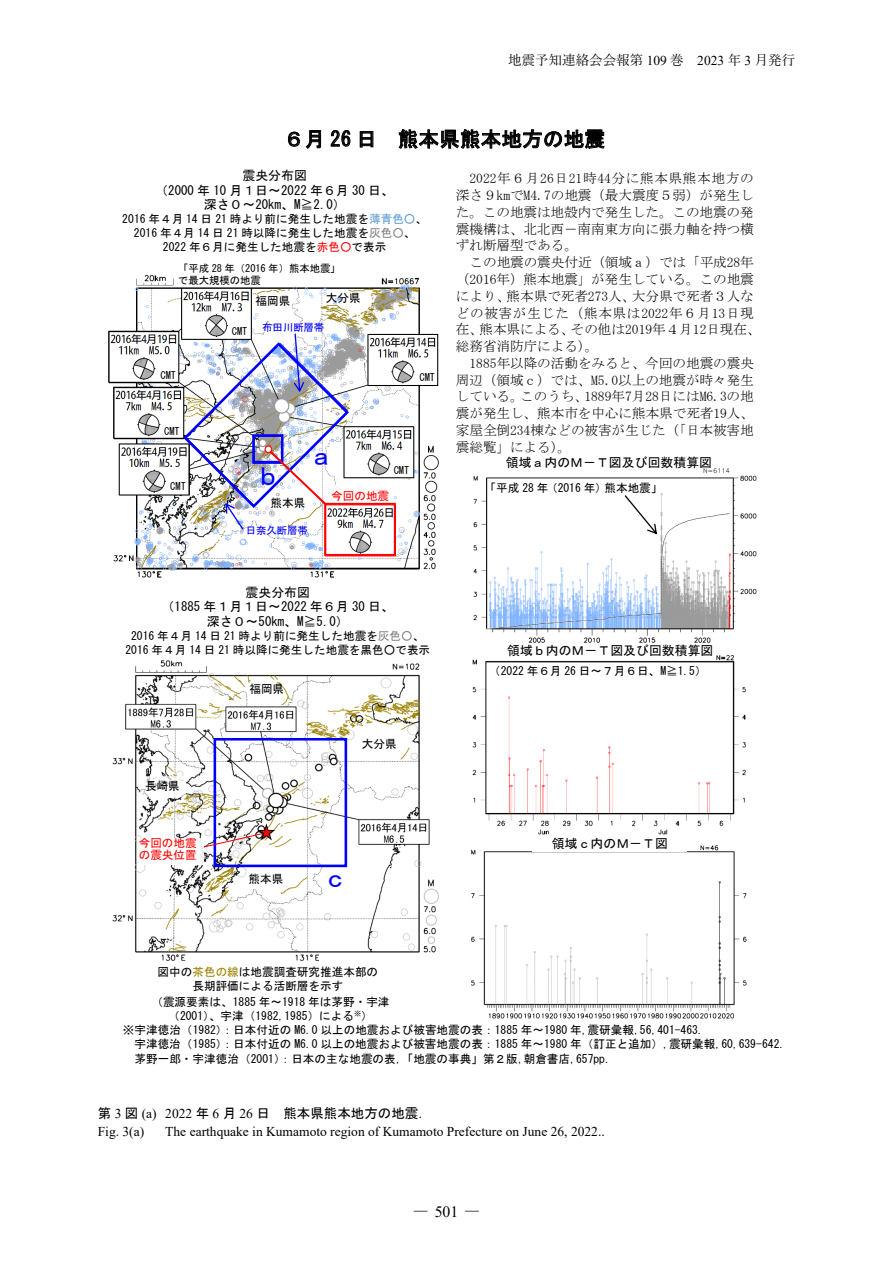
<style>
.page{position:relative;width:893px;height:1263px;background:#fff}
.page>*{position:absolute;margin:0;border:0;box-sizing:border-box;transform-origin:0 0}
.t1{font:25.8px "MS Gothic";color:#00f}
.t2{font:20.55px "MS Gothic";letter-spacing:.01em;color:#000}
.t3{font:15.75px "Times New Roman";color:#000}
.t4{font:13.65px/16.8px "MS Mincho";color:#000;text-align:justify}
.t5{font:13.5px "Times New Roman";color:#000}
.t6{font:13.5px "MS Gothic";color:#000}
.t7{font:13.5px "Yu Mincho";color:#000}
.t8{font:12.9px/14.1px "MS Gothic";color:#000;text-align:center}
.t9{font:11.55px/14.1px "MS Gothic";color:#000;text-align:center}
.t10{font:11.55px/11.4px "MS Gothic";color:#f00}
.t11{font:10.35px/11.6px "MS Gothic";color:#000}
.t12{font:10.35px "MS Gothic";color:#00f}
.s1{font-family:"Times New Roman"}
.s2{color:#5b9bd5}
.s3{color:#808080}
.s4{color:#f00}
.s5{color:#9c8200}
.s6{font-family:"Yu Mincho"}
</style>
<div class="page">
<img style="left:472px;top:655px;width:274px;height:180px">
<img style="left:473px;top:469px;width:283px;height:174px">
<img style="left:112px;top:660px;width:327px;height:301px">
<img style="left:472px;top:846px;width:274px;height:173px">
<img style="left:108px;top:275px;width:331px;height:303px">
<div style="left:533px;top:835px;width:154px;height:17px;background:#fff"></div>
<div style="left:214px;top:738px;width:133px;height:129px;border:3px solid #00f"></div>
<img style="left:254px;top:316px;width:79px;height:18px">
<div style="left:328px;top:486px;width:65px;height:17px;background:#fff"></div>
<div style="left:140px;top:776px;width:45px;height:20px;background:#fff;opacity:.7"></div>
<svg style="left:625px;top:495px;width:32px;height:39px"></svg>
<svg style="left:200px;top:822px;width:77px;height:27px"></svg>
<div style="left:139px;top:838px;width:65px;height:26px;background:#fff"></div>
<div style="left:324px;top:503px;width:72px;height:53px;border:2px solid #f00"></div>
<svg style="left:181px;top:334px;width:170px;height:195px"></svg>
<p class="t7" style="left:508px;top:48px;width:288px">地震予知連絡会会報第 <span class="s1">109</span> 巻　<span class="s1">2023</span> 年 <span class="s1">3</span> 月発行</p>
<h2 class="t2" style="left:284px;top:129px;width:323px">６月 26 日 熊本県熊本地方の地震</h2>
<p class="t8" style="left:155px;top:169px;width:240px">震央分布図<br>（2000 年 10 月１日～2022 年６月 30 日、深さ０～20km、M≧2.0）</p>
<p class="t9" style="left:122px;top:212px;width:306px">2016 年４月 14 日 21 時より前に発生した地震を<span class="s2">薄青色○</span>、<br>2016 年４月 14 日 21 時以降に発生した地震を<span class="s3">灰色○</span>、<br>2022 年６月に発生した地震を<span class="s4">赤色○</span>で表示</p>
<p class="t4" style="left:456px;top:170px;width:300px;text-indent:14px">2022年６月26日21時44分に熊本県熊本地方の深さ９kmでM4.7の地震（最大震度５弱）が発生した。この地震は地殻内で発生した。この地震の発震機構は、北北西－南南東方向に張力軸を持つ横ずれ断層型である。</p>
<p class="t4" style="left:456px;top:254px;width:306px;text-align:left;text-indent:14px">この地震の震央付近（領域ａ）では「平成28年（2016年）熊本地震」が発生している。この地震により、熊本県で死者273人、大分県で死者３人などの被害が生じた（熊本県は2022年６月13日現在、熊本県による、その他は2019年４月12日現在、総務省消防庁による）。</p>
<p class="t4" style="left:456px;top:355px;width:300px;text-indent:14px">1885年以降の活動をみると、今回の地震の震央周辺（領域ｃ）では、M5.0以上の地震が時々発生している。このうち、1889年7月28日にはM6.3の地震が発生し、熊本市を中心に熊本県で死者19人、家屋全倒234棟などの被害が生じた（「日本被害地震総覧」による）。</p>
<p class="t11" style="left:178px;top:263px;width:164px">「平成 28 年（2016 年）熊本地震」で最大規模の地震</p>
<p class="t9" style="left:326px;top:290px;width:36px">大分県</p>
<p class="t9" style="left:256px;top:294px;width:36px">福岡県</p>
<p class="t12" style="left:262px;top:322px;width:64px">布田川断層帯</p>
<p class="t11" style="left:232px;top:325px;width:17px">CMT</p>
<p class="t11" style="left:161px;top:370px;width:17px">CMT</p>
<p class="t11" style="left:419px;top:371px;width:17px">CMT</p>
<p class="t11" style="left:164px;top:425px;width:17px">CMT</p>
<h1 class="t1" style="left:308px;top:443px;width:27px">ａ</h1>
<p class="t8" style="left:506px;top:455px;width:208px">領域ａ内のＭ－Ｔ図及び回数積算図</p>
<p class="t11" style="left:394px;top:464px;width:17px">CMT</p>
<h1 class="t1" style="left:255px;top:462px;width:27px">ｂ</h1>
<p class="t9" style="left:485px;top:480px;width:180px">「平成 28 年（2016 年）熊本地震」</p>
<p class="t11" style="left:170px;top:481px;width:17px">CMT</p>
<p class="t10" style="left:331px;top:490px;width:60px">今回の地震</p>
<p class="t9" style="left:270px;top:496px;width:36px">熊本県</p>
<p class="t12" style="left:246px;top:525px;width:64px">日奈久断層帯</p>
<p class="t8" style="left:162px;top:586px;width:234px">震央分布図<br>（1885 年１月１日～2022 年６月 30 日、深さ０～50km、M≧5.0）</p>
<p class="t9" style="left:125px;top:629px;width:306px">2016 年４月 14 日 21 時より前に発生した地震を<span class="s3">灰色○</span>、<br>2016 年４月 14 日 21 時以降に発生した地震を黒色○で表示</p>
<p class="t9" style="left:145px;top:779px;width:36px">長崎県</p>
<p class="t10" style="left:139px;top:837px;width:60px">今回の地震の震央位置</p>
<p class="t9" style="left:249px;top:682px;width:36px">福岡県</p>
<p class="t9" style="left:362px;top:737px;width:36px">大分県</p>
<p class="t9" style="left:248px;top:871px;width:36px">熊本県</p>
<h1 class="t1" style="left:322px;top:865px;width:27px">ｃ</h1>
<p class="t9" style="left:158px;top:965px;width:222px">図中の<span class="s5">茶色の線</span>は地震調査研究推進本部の長期評価による活断層を示す</p>
<p class="t8" style="left:507px;top:644px;width:208px">領域ｂ内のＭ－Ｔ図及び回数積算図</p>
<p class="t9" style="left:489px;top:664px;width:219px">（2022 年６月 26 日～７月６日、M≧1.5）</p>
<p class="t8" style="left:552px;top:836px;width:118px">領域ｃ内のＭ－Ｔ図</p>
<p class="t9" style="left:151px;top:995px;width:240px">（震源要素は、1885 年～1918 年は茅野・宇津</p>
<p class="t9" style="left:168px;top:1009px;width:206px">（2001）、宇津（1982,1985）による<sup>※</sup>）</p>
<p class="t9" style="left:123px;top:1023px;width:582px">※宇津徳治（1982）：日本付近の M6.0 以上の地震および被害地震の表：1885 年～1980 年,震研彙報,56,401-463.</p>
<p class="t9" style="left:134px;top:1037px;width:652px">宇津徳治（1985）：日本付近の M6.0 以上の地震および被害地震の表：1885 年～1980 年（訂正と追加）,震研彙報,60,639-642.</p>
<p class="t9" style="left:134px;top:1051px;width:478px">茅野一郎・宇津徳治（2001）：日本の主な地震の表,「地震の事典」第２版,朝倉書店,657pp.</p>
<p class="t6" style="left:98px;top:1106px;width:336px">第 <span class="s1">3</span> 図 <span class="s1">(a) 2022</span> 年 <span class="s1">6</span> 月 <span class="s1">26</span> 日　熊本県熊本地方の地震．</p>
<p class="t5" style="left:98px;top:1122px;width:48px">Fig. 3(a)</p>
<p class="t5" style="left:165px;top:1122px;width:441px">The earthquake in Kumamoto region of Kumamoto Prefecture on June 26, 2022..</p>
<h3 class="t3" style="left:413px;top:1201px;width:69px"><span class="s6">―</span> 501 <span class="s6">―</span></h3>
</div>
